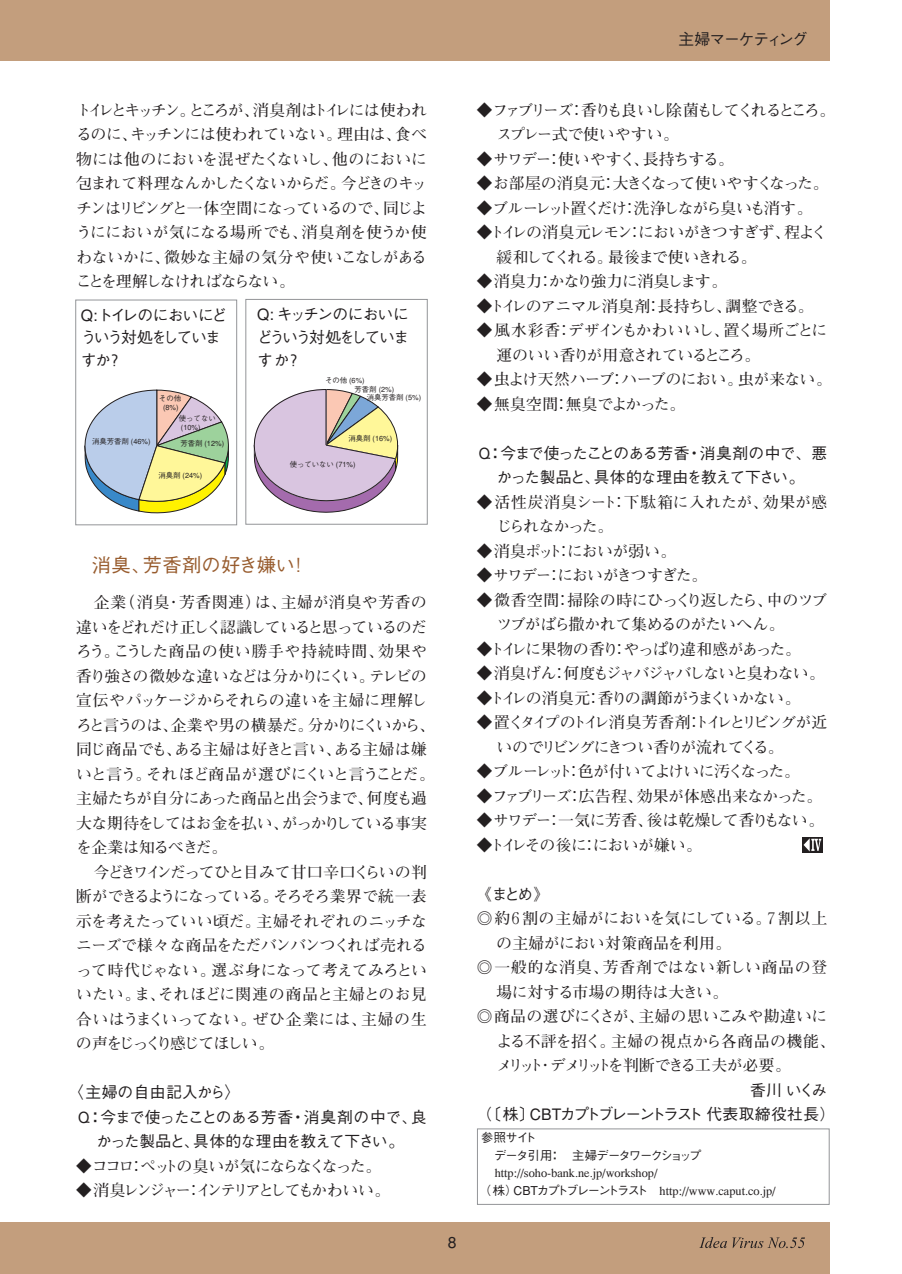
<style>
.page{position:relative;width:902px;height:1274px;background:#fff}
.page>*{position:absolute;margin:0;border:0;box-sizing:border-box;transform-origin:0 0}
.t1{font:500 19.25px "Gothic BBB";letter-spacing:.01em;color:#985c2e}
.t2{font:700 15.75px/24.5px "Futo Min A101";letter-spacing:-.045em;color:#231f20;text-align:justify}
.t3{font:500 15.75px/22.8px "Gothic BBB";letter-spacing:-.07em;color:#231f20;text-align:center}
.t4{font:700 15.75px "Futo Min A101";letter-spacing:-.08em;color:#231f20}
.t5{font:700 15.75px/24.5px "Futo Min A101";letter-spacing:-.065em;color:#231f20}
.t6{font:700 15.75px "Futo Min A101";letter-spacing:-.01em;color:#231f20}
.t7{font:700 15.75px/24.5px "Futo Min A101";letter-spacing:-.07em;color:#231f20}
.t8{font:700 15.75px/24.5px "Futo Min A101";letter-spacing:-.12em;color:#231f20}
.t9{font:700 15.75px/24.5px "Futo Min A101";letter-spacing:-.135em;color:#231f20}
.t10{font:700 15.75px/24.5px "Futo Min A101";letter-spacing:.005em;color:#231f20}
.t11{font:500 15.75px/24.5px "Gothic BBB";letter-spacing:-.095em;color:#231f20}
.t12{font:500 15.75px "Gothic BBB";letter-spacing:-.03em;color:#231f20}
.t13{font:700 15.75px "Futo Min A101";letter-spacing:-.1em;color:#231f20}
.t14{font:500 15.75px/22.8px "Gothic BBB";letter-spacing:-.105em;color:#231f20}
.t15{font:700 15.75px "Futo Min A101";letter-spacing:-.16em;color:#231f20}
.t16{font:700 15.75px "Futo Min A101";letter-spacing:.015em;color:#231f20}
.t17{font:700 15.75px "Futo Min A101";letter-spacing:-.125em;color:#231f20}
.t18{font:700 15.75px "Futo Min A101";letter-spacing:.05em;color:#231f20}
.t19{font:700 15.75px "Futo Min A101";letter-spacing:.035em;color:#231f20}
.t20{font:700 15.75px "Futo Min A101";letter-spacing:-.09em;color:#231f20}
.t21{font:700 15.75px "Futo Min A101";letter-spacing:.01em;color:#231f20}
.t22{font:700 15.75px "Futo Min A101";letter-spacing:-.005em;color:#231f20}
.t23{font:500 15.75px "Gothic BBB";letter-spacing:.025em;color:#231f20}
.t24{font:12.25px/17.5px "PRL SE";color:#231f20}
.t25{font:500 12.25px/17.5px "Gothic BBB";letter-spacing:-.09em;color:#231f20}
.t26{font:500 7.35px/8.9px "Gothic BBB";color:#231f20;text-align:center}
.s1{font-family:"Gothic BBB";font-weight:500}
</style>
<div class="page">
<div style="left:802px;top:837px;width:20px;height:16px;background:#231f20"></div>
<svg style="left:803px;top:838px;width:18px;height:14px"></svg>
<div style="left:477px;top:1129px;width:352px;height:76px;border:1px solid #939598"></div>
<div style="left:0;top:0;width:829px;height:60px;background:#c39e7d"></div>
<div style="left:0;top:1222px;width:829px;height:52px;background:#c39e7d"></div>
<svg style="left:699px;top:1237px;width:27px;height:11px"></svg>
<svg style="left:732px;top:1237px;width:72px;height:11px"></svg>
<svg style="left:84px;top:390px;width:145px;height:124px"></svg>
<div style="left:75px;top:300px;width:162px;height:225px;border:1px solid #939598"></div>
<svg style="left:253px;top:389px;width:146px;height:124px"></svg>
<div style="left:245px;top:299px;width:182px;height:226px;border:1px solid #939598"></div>
<p class="t3" style="left:678px;top:30px;width:131px">主婦マーケティング</p>
<p class="t2" style="left:76px;top:100px;width:352px">トイレとキッチン。ところが、消臭剤はトイレには使われるのに、キッチンには使われていない。理由は、食べ物には他のにおいを混ぜたくないし、他のにおいに包まれて料理なんかしたくないからだ。今どきのキッチンはリビングと一体空間になっているので、同じようににおいが気になる場所でも、消臭剤を使うか使わないかに、微妙な主婦の気分や使いこなしがあることを理解しなければならない。</p>
<p class="t14" style="left:81px;top:306px;width:148px">Q:トイレのにおいにどういう対処をしていますか？</p>
<p class="t26" style="left:92px;top:438px;width:60px">消臭芳香剤 (46%)</p>
<p class="t26" style="left:159px;top:395px;width:24px">その他(8%)</p>
<p class="t26" style="left:179px;top:415px;width:38px;text-align:left">使ってない(10%)</p>
<p class="t26" style="left:180px;top:440px;width:45px">芳香剤 (12%)</p>
<p class="t26" style="left:158px;top:472px;width:45px">消臭剤 (24%)</p>
<p class="t3" style="left:257px;top:305px;width:153px;text-align:justify">Q: キッチンのにおいにどういう対処をしていますか？</p>
<p class="t26" style="left:325px;top:377px;width:41px">その他 (6%)</p>
<p class="t26" style="left:354px;top:385px;width:41px">芳香剤 (2%)</p>
<p class="t26" style="left:366px;top:394px;width:56px">消臭芳香剤 (5%)</p>
<p class="t26" style="left:348px;top:434px;width:45px">消臭剤 (16%)</p>
<p class="t26" style="left:289px;top:461px;width:67px">使っていない (71%)</p>
<p class="t1" style="left:92px;top:558px;width:218px">消臭、芳香剤の好き嫌い！</p>
<p class="t2" style="left:76px;top:592px;width:360px;text-align:left;text-indent:18px">企業（消臭・芳香関連）は、主婦が消臭や芳香の違いをどれだけ正しく認識していると思っているのだろう。こうした商品の使い勝手や持続時間、効果や香り強さの微妙な違いなどは分かりにくい。テレビの宣伝やパッケージからそれらの違いを主婦に理解しろと言うのは、企業や男の横暴だ。分かりにくいから、同じ商品でも、ある主婦は好きと言い、ある主婦は嫌いと言う。それほど商品が選びにくいと言うことだ。主婦たちが自分にあった商品と出会うまで、何度も過大な期待をしてはお金を払い、がっかりしている事実を企業は知るべきだ。</p>
<p class="t2" style="left:76px;top:862px;width:352px;text-indent:17px">今どきワインだってひと目みて甘口辛口くらいの判断ができるようになっている。そろそろ業界で統一表示を考えたっていい頃だ。主婦それぞれのニッチなニーズで様々な商品をただバンバンつくれば売れるって時代じゃない。選ぶ身になって考えてみろといいたい。ま、それほどに関連の商品と主婦とのお見合いはうまくいってない。ぜひ企業には、主婦の生の声をじっくり感じてほしい。</p>
<p class="t23" style="left:68px;top:1086px;width:173px">〈主婦の自由記入から〉</p>
<p class="t12" style="left:76px;top:1111px;width:352px">Ｑ：今まで使ったことのある芳香・消臭剤の中で、良</p>
<p class="t3" style="left:96px;top:1132px;width:309px">かった製品と、具体的な理由を教えて下さい。</p>
<p class="t17" style="left:76px;top:1160px;width:306px">◆ココロ：ペットの臭いが気にならなくなった。</p>
<p class="t15" style="left:76px;top:1185px;width:315px">◆消臭レンジャー：インテリアとしてもかわいい。</p>
<p class="t3" style="left:447px;top:1233px;width:10px">8</p>
<p class="t8" style="left:496px;top:100px;width:340px;text-indent:-20px">◆ファブリーズ：香りも良いし除菌もしてくれるところ。スプレー式で使いやすい。</p>
<p class="t7" style="left:476px;top:149px;width:258px">◆サワデー：使いやすく、長持ちする。</p>
<p class="t6" style="left:476px;top:178px;width:353px">◆お部屋の消臭元：大きくなって使いやすくなった。</p>
<p class="t13" style="left:476px;top:203px;width:337px">◆ブルーレット置くだけ：洗浄しながら臭いも消す。</p>
<p class="t7" style="left:496px;top:222px;width:332px;text-indent:-20px">◆トイレの消臭元レモン：においがきつすぎず、程よく緩和してくれる。最後まで使いきれる。</p>
<p class="t2" style="left:476px;top:271px;width:252px">◆消臭力：かなり強力に消臭します。</p>
<p class="t2" style="left:476px;top:296px;width:338px">◆トイレのアニマル消臭剤：長持ちし、調整できる。</p>
<p class="t5" style="left:496px;top:320px;width:332px;text-indent:-20px">◆風水彩香：デザインもかわいいし、置く場所ごとに運のいい香りが用意されているところ。</p>
<p class="t2" style="left:476px;top:369px;width:356px">◆虫よけ天然ハーブ：ハーブのにおい。虫が来ない。</p>
<p class="t22" style="left:476px;top:399px;width:210px">◆無臭空間：無臭でよかった。</p>
<p class="t3" style="left:476px;top:443px;width:352px;line-height:24.5px">Ｑ：今まで使ったことのある芳香・消臭剤の中で、悪かった製品と、具体的な理由を教えて下さい。</p>
<p class="t10" style="left:496px;top:492px;width:332px;text-indent:-20px">◆活性炭消臭シート：下駄箱に入れたが、効果が感じられなかった。</p>
<p class="t2" style="left:476px;top:541px;width:201px">◆消臭ポット：においが弱い。</p>
<p class="t20" style="left:476px;top:570px;width:232px">◆サワデー：においがきつすぎた。</p>
<p class="t2" style="left:496px;top:590px;width:332px;text-indent:-20px">◆微香空間：掃除の時にひっくり返したら、中のツブツブがばら撒かれて集めるのがたいへん。</p>
<p class="t4" style="left:476px;top:644px;width:326px">◆トイレに果物の香り：やっぱり違和感があった。</p>
<p class="t4" style="left:476px;top:668px;width:350px">◆消臭げん：何度もジャバジャバしないと臭わない。</p>
<p class="t5" style="left:476px;top:688px;width:325px">◆トイレの消臭元：香りの調節がうまくいかない。</p>
<p class="t9" style="left:496px;top:712px;width:332px;text-indent:-20px">◆置くタイプのトイレ消臭芳香剤：トイレとリビングが近いのでリビングにきつい香りが流れてくる。</p>
<p class="t4" style="left:476px;top:766px;width:324px">◆ブルーレット：色が付いてよけいに汚くなった。</p>
<p class="t2" style="left:476px;top:786px;width:347px">◆ファブリーズ：広告程、効果が体感出来なかった。</p>
<p class="t2" style="left:476px;top:810px;width:349px">◆サワデー：一気に芳香、後は乾燥して香りもない。</p>
<p class="t2" style="left:476px;top:835px;width:227px">◆トイレその後に：においが嫌い。</p>
<p class="t3" style="left:476px;top:885px;width:73px">《まとめ》</p>
<p class="t6" style="left:476px;top:913px;width:352px">◎ 約６割の主婦がにおいを気にしている。７割以上</p>
<p class="t21" style="left:496px;top:938px;width:236px">の主婦がにおい対策商品を利用。</p>
<p class="t18" style="left:476px;top:962px;width:352px">◎一般的な消臭、芳香剤ではない新しい商品の登</p>
<p class="t6" style="left:496px;top:987px;width:233px">場に対する市場の期待は大きい。</p>
<p class="t16" style="left:476px;top:1011px;width:352px">◎商品の選びにくさが、主婦の思いこみや勘違いに</p>
<p class="t19" style="left:496px;top:1036px;width:340px">よる不評を招く。主婦の視点から各商品の機能、</p>
<p class="t8" style="left:496px;top:1055px;width:296px">メリット・デメリットを判断できる工夫が必要。</p>
<p class="t11" style="left:476px;top:1080px;width:360px;text-indent:273px">香川いくみ（〔株〕CBTカプトブレーントラスト代表取締役社長）</p>
<p class="t25" style="left:494px;top:1131px;width:209px;text-indent:-13px">参照サイト<br>データ引用： 主婦データワークショップ</p>
<p class="t24" style="left:479px;top:1166px;width:298px;text-indent:15px">http://soho-bank.ne.jp/workshop/<br><span class="s1">（株）CBTカプトブレーントラスト</span> http://www.caput.co.jp/</p>
</div>
